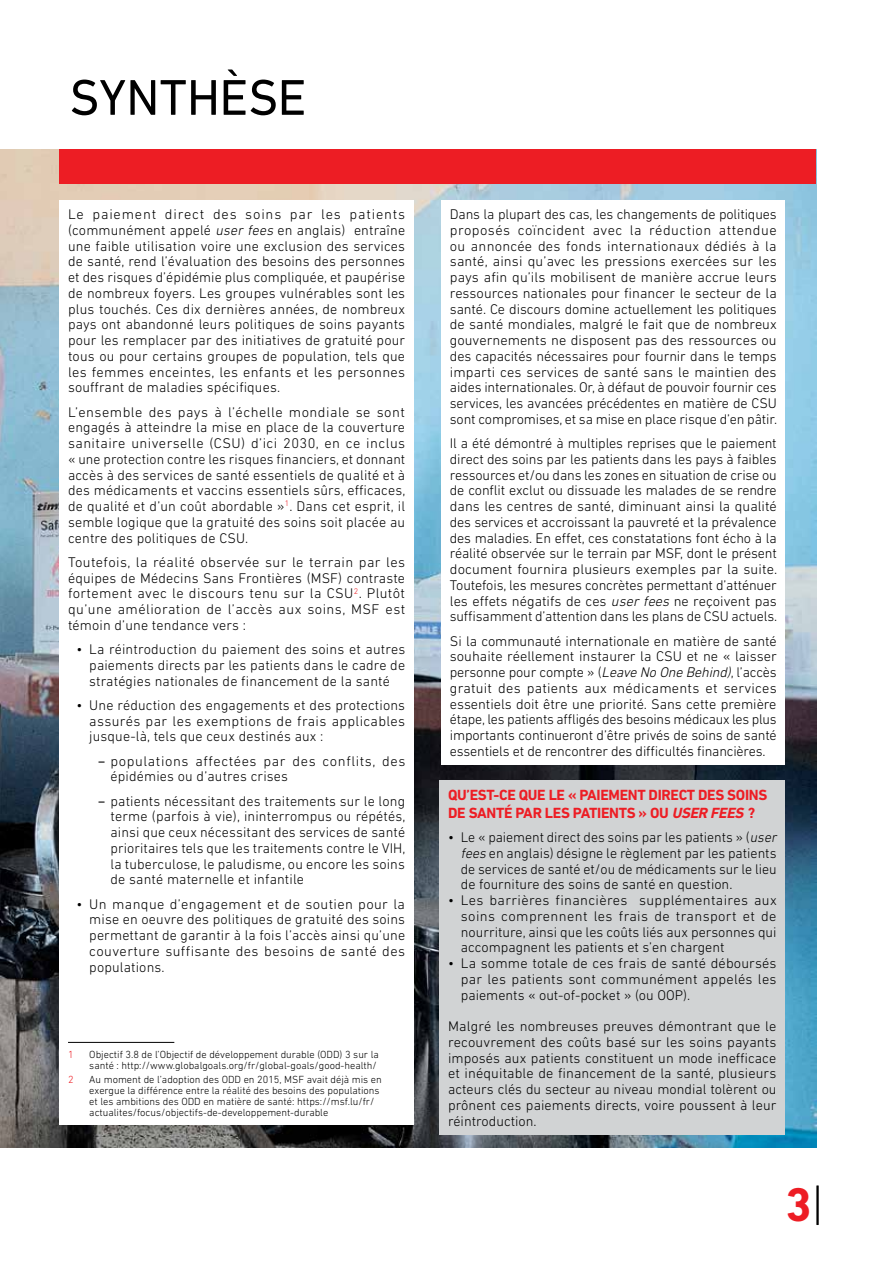
<style>
.page{position:relative;width:893px;height:1263px;background:#fff}
.page>*{position:absolute;margin:0;border:0;box-sizing:border-box;transform-origin:0 0}
.t1{font:51px "DIN Next LT Pro";color:#000}
.t2{font:700 48px "DIN Next LT Pro";color:#ed1d24}
.t3{font:700 15px/18px "DIN Next LT Pro";letter-spacing:-.02em;color:#ed1d24}
.t4{font:300 14.25px/15.8px "DIN Next LT Pro";letter-spacing:.01em;color:#000;text-align:justify}
.t5{font:300 14.25px/15.8px "DIN Next LT Pro";letter-spacing:.04em;color:#000}
.t6{font:300 10.5px/11.2px "DIN Next LT Pro";color:#000}
.t7{font:300 10.5px "DIN Next LT Pro";color:#ed1d24}
.s1{font-style:italic}
.s2{font-weight:400}
.s3{color:#ed1d24}
.s4{font-weight:300;color:#000}
</style>
<div class="page">
<img style="left:0;top:150px;width:816px;height:998px">
<div style="left:60px;top:200px;width:354px;height:925px;background:#fff"></div>
<hr style="left:68px;top:1042px;width:106px;height:1px;background:#000">
<div style="left:441px;top:200px;width:344px;height:564px;background:#fff"></div>
<div style="left:440px;top:780px;width:345px;height:354px;background:#d1d3d4"></div>
<div style="left:60px;top:150px;width:756px;height:34px;background:#ed1d24"></div>
<h1 class="t1" style="left:69px;top:68px;width:238px">SYNTHÈSE</h1>
<p class="t4" style="left:68px;top:206px;width:339px">Le paiement direct des soins par les patients (communément appelé <span class="s1">user fees</span> en anglais) entraîne une faible utilisation voire une exclusion des services de santé, rend l’évaluation des besoins des personnes et des risques d’épidémie plus compliquée, et paupérise de nombreux foyers. Les groupes vulnérables sont les plus touchés. Ces dix dernières années, de nombreux pays ont abandonné leurs politiques de soins payants pour les remplacer par des initiatives de gratuité pour tous ou pour certains groupes de population, tels que les femmes enceintes, les enfants et les personnes souffrant de maladies spécifiques.</p>
<p class="t4" style="left:68px;top:404px;width:339px">L’ensemble des pays à l’échelle mondiale se sont engagés à atteindre la mise en place de la couverture sanitaire universelle (CSU) d’ici 2030, en ce inclus « une protection contre les risques financiers, et donnant accès à des services de santé essentiels de qualité et à des médicaments et vaccins essentiels sûrs, efficaces, de qualité et d’un coût abordable »<sup>1</sup>. Dans cet esprit, il semble logique que la gratuité des soins soit placée au centre des politiques de CSU.</p>
<p class="t4" style="left:68px;top:554px;width:339px">Toutefois, la réalité observée sur le terrain par les équipes de Médecins Sans Frontières (MSF) contraste fortement avec le discours tenu sur la CSU<sup>2</sup>. Plutôt qu’une amélioration de l’accès aux soins, MSF est témoin d’une tendance vers :</p>
<p class="t4" style="left:89px;top:641px;width:317px;text-indent:-13px">• La réintroduction du paiement des soins et autres paiements directs par les patients dans le cadre de stratégies nationales de financement de la santé</p>
<p class="t4" style="left:89px;top:697px;width:317px;text-indent:-13px">• Une réduction des engagements et des protections assurés par les exemptions de frais applicables jusque-là, tels que ceux destinés aux :</p>
<p class="t5" style="left:111px;top:753px;width:296px;text-indent:-13px"><span class="s2">−</span> populations affectées par des conflits, des épidémies ou d’autres crises</p>
<p class="t4" style="left:111px;top:793px;width:296px;text-indent:-13px"><span class="s2">−</span> patients nécessitant des traitements sur le long terme (parfois à vie), ininterrompus ou répétés, ainsi que ceux nécessitant des services de santé prioritaires tels que les traitements contre le VI H, la tuberculose, le paludisme, ou encore les soins de santé maternelle et infantile</p>
<p class="t4" style="left:89px;top:896px;width:317px;text-indent:-13px">• Un manque d’engagement et de soutien pour la mise en oeuvre des politiques de gratuité des soins permettant de garantir à la fois l’accès ainsi qu’une couverture suffisante des besoins de santé des populations.</p>
<p class="t7" style="left:68px;top:1048px;width:7px">1</p>
<p class="t6" style="left:89px;top:1048px;width:291px">Objectif 3.8 de l’Objectif de développement durable (ODD) 3 sur la santé : http://www.globalgoals.org/fr/global-goals/good-health/</p>
<p class="t6" style="left:89px;top:1073px;width:294px;text-indent:-21px"><span class="s3">2</span> Au moment de l’adoption des ODD en 2015, MSF avait déjà mis en exergue la différence entre la réalité des besoins des populations et les ambitions des ODD en matière de santé: https://msf.lu/fr/ actualites/focus/objectifs-de-developpement-durable</p>
<p class="t4" style="left:450px;top:206px;width:329px">Dans la plupart des cas, les changements de politiques proposés coïncident avec la réduction attendue ou annoncée des fonds internationaux dédiés à la santé, ainsi qu’avec les pressions exercées sur les pays afin qu’ils mobilisent de manière accrue leurs ressources nationales pour financer le secteur de la santé. Ce discours domine actuellement les politiques de santé mondiales, malgré le fait que de nombreux gouvernements ne disposent pas des ressources ou des capacités nécessaires pour fournir dans le temps imparti ces services de santé sans le maintien des aides internationales. Or, à défaut de pouvoir fournir ces services, les avancées précédentes en matière de CSU sont compromises, et sa mise en place risque d’en pâtir.</p>
<p class="t4" style="left:450px;top:435px;width:329px">I l a été démontré à multiples reprises que le paiement direct des soins par les patients dans les pays à faibles ressources et/ou dans les zones en situation de crise ou de conflit exclut ou dissuade les malades de se rendre dans les centres de santé, diminuant ainsi la qualité des services et accroissant la pauvreté et la prévalence des maladies. En effet, ces constatations font écho à la réalité observée sur le terrain par MSF, dont le présent document fournira plusieurs exemples par la suite.<br>Toutefois, les mesures concrètes permettant d’atténuer les effets négatifs de ces <span class="s1">user fees</span> ne reçoivent pas suffisamment d’attention dans les plans de CSU actuels.</p>
<p class="t4" style="left:450px;top:633px;width:328px">Si la communauté internationale en matière de santé souhaite réellement instaurer la CSU et ne « laisser personne pour compte » (<span class="s1">Leave No One Behind)</span>, l’accès gratuit des patients aux médicaments et services essentiels doit être une priorité. Sans cette première étape, les patients affligés des besoins médicaux les plus importants continueront d’être privés de soins de santé essentiels et de rencontrer des difficultés financières.</p>
<p class="t3" style="left:448px;top:786px;width:319px">QU’EST-CE QUE LE « PAIEMENT DIRECT DES SOINS<br>DE SANTÉ PAR LES PATIENTS » OU <span class="s1">USER FEES</span> ?</p>
<p class="t4" style="left:461px;top:829px;width:320px;text-align:left;text-indent:-13px">• Le « paiement direct des soins par les patients » (<span class="s1">user fees</span> en anglais) désigne le règlement par les patients de services de santé et/ou de médicaments sur le lieu de fourniture des soins de santé en question.</p>
<p class="t4" style="left:461px;top:892px;width:317px;text-indent:-13px">• Les barrières financières supplémentaires aux soins comprennent les frais de transport et de nourriture, ainsi que les coûts liés aux personnes qui accompagnent les patients et s’en chargent</p>
<p class="t4" style="left:461px;top:955px;width:317px;text-indent:-13px">• La somme totale de ces frais de santé déboursés par les patients sont communément appelés les paiements « out-of-pocket » (ou OOP).</p>
<p class="t4" style="left:448px;top:1018px;width:330px">Malgré les nombreuses preuves démontrant que le recouvrement des coûts basé sur les soins payants imposés aux patients constituent un mode inefficace et inéquitable de financement de la santé, plusieurs acteurs clés du secteur au niveau mondial tolèrent ou prônent ces paiements directs, voire poussent à leur réintroduction.</p>
<h2 class="t2" style="left:785px;top:1176px;width:40px">3<span class="s4">|</span></h2>
</div>
